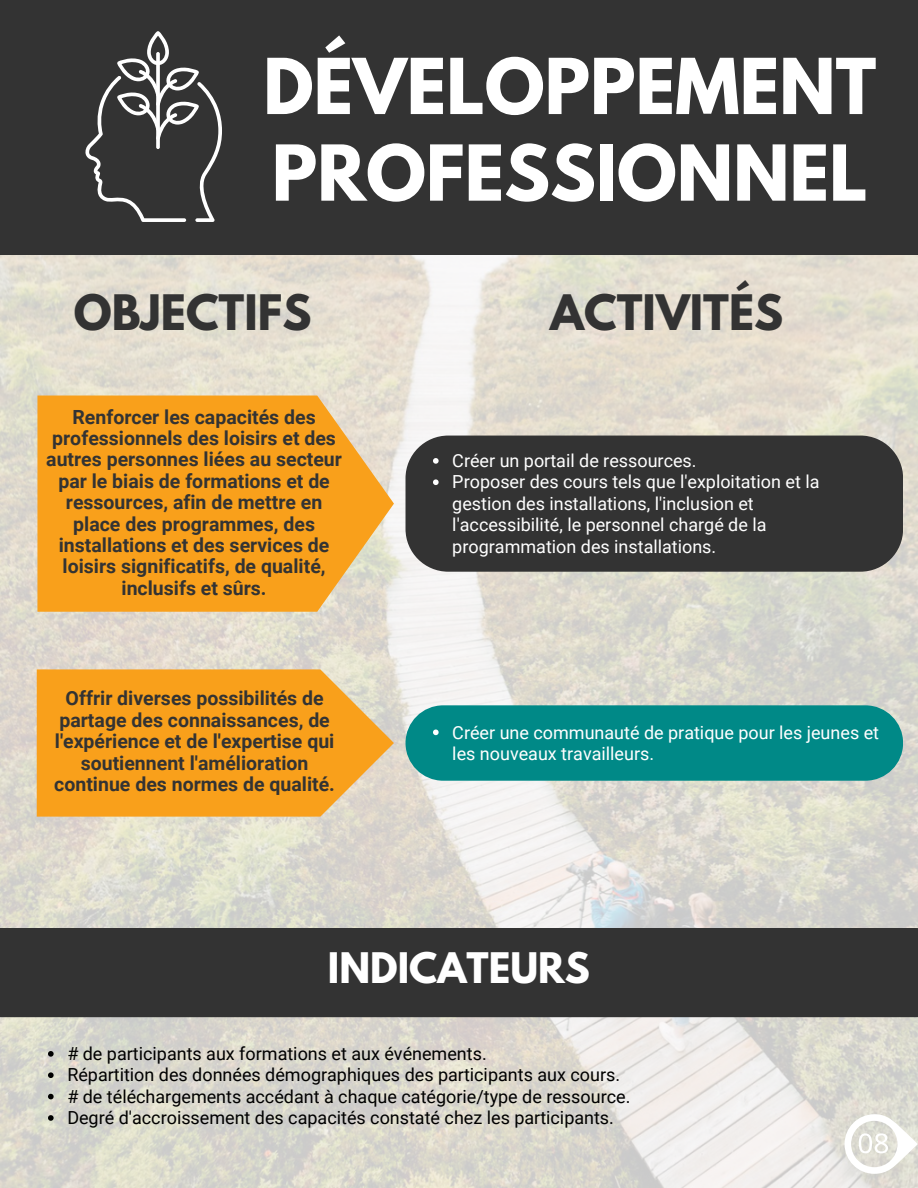
<style>
.page{position:relative;width:918px;height:1188px;background:#fff}
.page>*{position:absolute;margin:0;border:0;box-sizing:border-box;transform-origin:0 0}
.t1{font:700 68.25px/86.7px "League Spartan";color:#fff}
.t2{font:700 43.35px "League Spartan";color:#333}
.t3{font:700 37.35px "League Spartan";color:#fff}
.t4{font:700 19.5px/21.3px "Roboto";color:#333;text-align:center}
.t5{font:18px/21.3px "Roboto";color:#fff}
.t6{font:18px "Roboto";color:#000}
</style>
<div class="page">
<img style="left:0;top:254px;width:918px;height:934px">
<div style="left:0;top:0;width:918px;height:254px;background:#333"></div>
<svg style="left:85px;top:31px;width:137px;height:191px"></svg>
<div style="left:0;top:928px;width:918px;height:89px;background:#333"></div>
<svg style="left:37px;top:396px;width:357px;height:216px;background:#f6a62f"></svg>
<svg style="left:37px;top:669px;width:357px;height:148px;background:#f6a62e"></svg>
<div style="left:406px;top:436px;width:497px;height:136px;background:#333;border-radius:43px"></div>
<div style="left:406px;top:705px;width:497px;height:76px;background:#008987;border-radius:38px"></div>
<svg style="left:845px;top:1114px;width:73px;height:60px"></svg>
<svg style="left:48px;top:1051px;width:6px;height:6px"></svg>
<svg style="left:48px;top:1072px;width:6px;height:6px"></svg>
<svg style="left:48px;top:1094px;width:6px;height:5px"></svg>
<svg style="left:48px;top:1115px;width:6px;height:6px"></svg>
<svg style="left:433px;top:458px;width:6px;height:6px"></svg>
<svg style="left:433px;top:479px;width:6px;height:6px"></svg>
<svg style="left:433px;top:730px;width:6px;height:5px"></svg>
<p class="t1" style="left:263px;top:52px;width:615px">DÉVELOPPEMENT<br>PROFESSIONNEL</p>
<p class="t2" style="left:74px;top:291px;width:239px">OBJECTIFS</p>
<p class="t4" style="left:46px;top:406px;width:297px">Renforcer les capacités des professionnels des loisirs et des autres personnes liées au secteur par le biais de formations et de ressources, afin de mettre en place des programmes, des installations et des services de loisirs significatifs, de qualité, inclusifs et sûrs.</p>
<p class="t4" style="left:54px;top:688px;width:282px">Offrir diverses possibilités de partage des connaissances, de l'expérience et de l'expertise qui soutiennent l'amélioration continue des normes de qualité.</p>
<p class="t2" style="left:550px;top:291px;width:235px">ACTIVITÉS</p>
<p class="t5" style="left:452px;top:450px;width:246px">Créer un portail de ressources.</p>
<p class="t5" style="left:452px;top:472px;width:369px">Proposer des cours tels que l'exploitation et la gestion des installations, l'inclusion et l'accessibilité, le personnel chargé de la programmation des installations.</p>
<p class="t5" style="left:452px;top:722px;width:428px">Créer une communauté de pratique pour les jeunes et les nouveaux travailleurs.</p>
<p class="t3" style="left:328px;top:949px;width:264px">INDICATEURS</p>
<p class="t6" style="left:67px;top:1043px;width:421px"># de participants aux formations et aux événements.</p>
<p class="t6" style="left:67px;top:1065px;width:554px">Répartition des données démographiques des participants aux cours.</p>
<p class="t6" style="left:67px;top:1086px;width:565px"># de téléchargements accédant à chaque catégorie/type de ressource.</p>
<p class="t6" style="left:67px;top:1107px;width:548px">Degré d'accroissement des capacités constaté chez les participants.</p>
</div>
